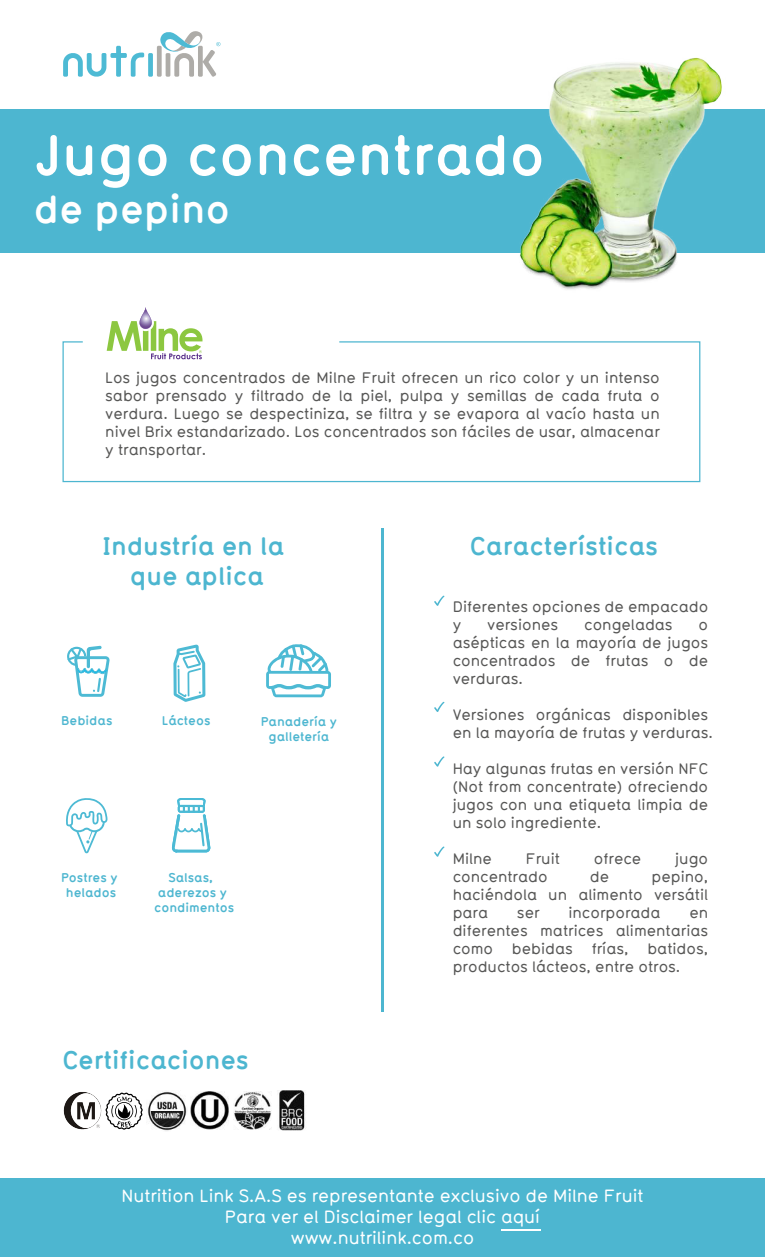
<style>
.page{position:relative;width:765px;height:1257px;background:#fff}
.page>*{position:absolute;margin:0;border:0;box-sizing:border-box;transform-origin:0 0}
.t1{font:700 56.25px "Typ 1451";color:#fff}
.t2{font:700 38.75px "Typ 1451";color:#fff}
.t3{font:700 25px/30px "Typ 1451";color:#4db6d0;text-align:center}
.t4{font:500 17.5px/21px "Typ 1451";color:#fff;text-align:center}
.t5{font:500 15px/18px "Typ 1451";color:#575756;text-align:justify}
.t6{font:700 12.5px/15px "Typ 1451";color:#4db6d0;text-align:center}
</style>
<div class="page">
<div style="left:0;top:109px;width:765px;height:144px;background:#4db6d0"></div>
<div style="left:148px;top:53px;width:5px;height:24px;background:#4dbad4;border-radius:2px"></div>
<svg style="left:63px;top:46px;width:81px;height:31px"></svg>
<svg style="left:157px;top:31px;width:63px;height:46px"></svg>
<hr style="left:381px;top:529px;width:3px;height:483px;background:#4db6d0">
<svg style="left:62px;top:341px;width:639px;height:142px"></svg>
<div style="left:0;top:1179px;width:765px;height:78px;background:#4db6d0"></div>
<hr style="left:501px;top:1230px;width:40px;height:1px;background:#fff">
<img style="left:234px;top:1091px;width:72px;height:39px">
<img style="left:190px;top:1091px;width:38px;height:38px">
<svg style="left:105px;top:1093px;width:38px;height:37px"></svg>
<img style="left:63px;top:1092px;width:39px;height:38px">
<img style="left:147px;top:1091px;width:40px;height:40px">
<svg style="left:107px;top:307px;width:96px;height:52px"></svg>
<svg style="left:266px;top:644px;width:65px;height:53px"></svg>
<svg style="left:173px;top:645px;width:32px;height:57px"></svg>
<svg style="left:67px;top:646px;width:43px;height:51px"></svg>
<svg style="left:66px;top:798px;width:42px;height:55px"></svg>
<svg style="left:172px;top:798px;width:38px;height:54px"></svg>
<svg style="left:434px;top:596px;width:10px;height:10px"></svg>
<svg style="left:434px;top:702px;width:10px;height:10px"></svg>
<svg style="left:434px;top:756px;width:10px;height:11px"></svg>
<svg style="left:434px;top:847px;width:10px;height:10px"></svg>
<img style="left:520px;top:57px;width:202px;height:233px">
<h1 class="t1" style="left:33px;top:115px;width:513px">Jugo concentrado</h1>
<h2 class="t2" style="left:34px;top:182px;width:198px">de pepino</h2>
<p class="t5" style="left:105px;top:368px;width:556px">Los jugos concentrados de Milne Fruit ofrecen un rico color y un intenso sabor prensado y filtrado de la piel, pulpa y semillas de cada fruta o verdura. Luego se despectiniza, se filtra y se evapora al vacío hasta un nivel Brix estandarizado. Los concentrados son fáciles de usar, almacenar y transportar.</p>
<h3 class="t3" style="left:103px;top:530px;width:183px">Industría en la que aplica</h3>
<p class="t6" style="left:61px;top:712px;width:53px">Bebidas</p>
<p class="t6" style="left:162px;top:712px;width:50px">Lácteos</p>
<p class="t6" style="left:261px;top:713px;width:78px">Panadería y galletería</p>
<p class="t6" style="left:61px;top:870px;width:58px">Postres y helados</p>
<p class="t6" style="left:154px;top:870px;width:81px">Salsas, aderezos y condimentos</p>
<h3 class="t3" style="left:62px;top:1044px;width:188px">Certificaciones</h3>
<h3 class="t3" style="left:470px;top:530px;width:190px">Características</h3>
<p class="t5" style="left:453px;top:597px;width:257px">Diferentes opciones de empacado y</p>
<p class="t5" style="left:487px;top:615px;width:73px">versiones</p>
<p class="t5" style="left:584px;top:615px;width:90px">congeladas</p>
<p class="t5" style="left:453px;top:615px;width:257px;text-indent:246px">o asépticas en la mayoría de jugos concentrados de frutas o de verduras.</p>
<p class="t5" style="left:453px;top:705px;width:262px">Versiones orgánicas disponibles en la mayoría de frutas y verduras.</p>
<p class="t5" style="left:453px;top:759px;width:257px">Hay algunas frutas en versión NFC (Not from concentrate) ofreciendo jugos con una etiqueta limpia de un solo ingrediente.</p>
<p class="t5" style="left:453px;top:849px;width:41px">Milne</p>
<p class="t5" style="left:526px;top:849px;width:36px">Fruit</p>
<p class="t5" style="left:594px;top:849px;width:49px">ofrece</p>
<p class="t5" style="left:675px;top:849px;width:35px">jugo</p>
<p class="t5" style="left:453px;top:867px;width:97px">concentrado</p>
<p class="t5" style="left:590px;top:867px;width:21px">de</p>
<p class="t5" style="left:453px;top:867px;width:257px;text-indent:199px">pepino, haciéndola un alimento versátil para</p>
<p class="t5" style="left:517px;top:903px;width:24px">ser</p>
<p class="t5" style="left:568px;top:903px;width:94px">incorporada</p>
<p class="t5" style="left:453px;top:903px;width:257px;text-indent:237px">en diferentes matrices alimentarias como</p>
<p class="t5" style="left:512px;top:939px;width:63px">bebidas</p>
<p class="t5" style="left:592px;top:939px;width:38px">frías,</p>
<p class="t5" style="left:453px;top:939px;width:257px;text-indent:195px">batidos, productos lácteos, entre otros.</p>
<p class="t4" style="left:121px;top:1184px;width:524px">Nutrition Link S.A.S es representante exclusivo de Milne Fruit<br>Para ver el Disclaimer legal clic aquí<br>www.nutrilink.com.co</p>
</div>
